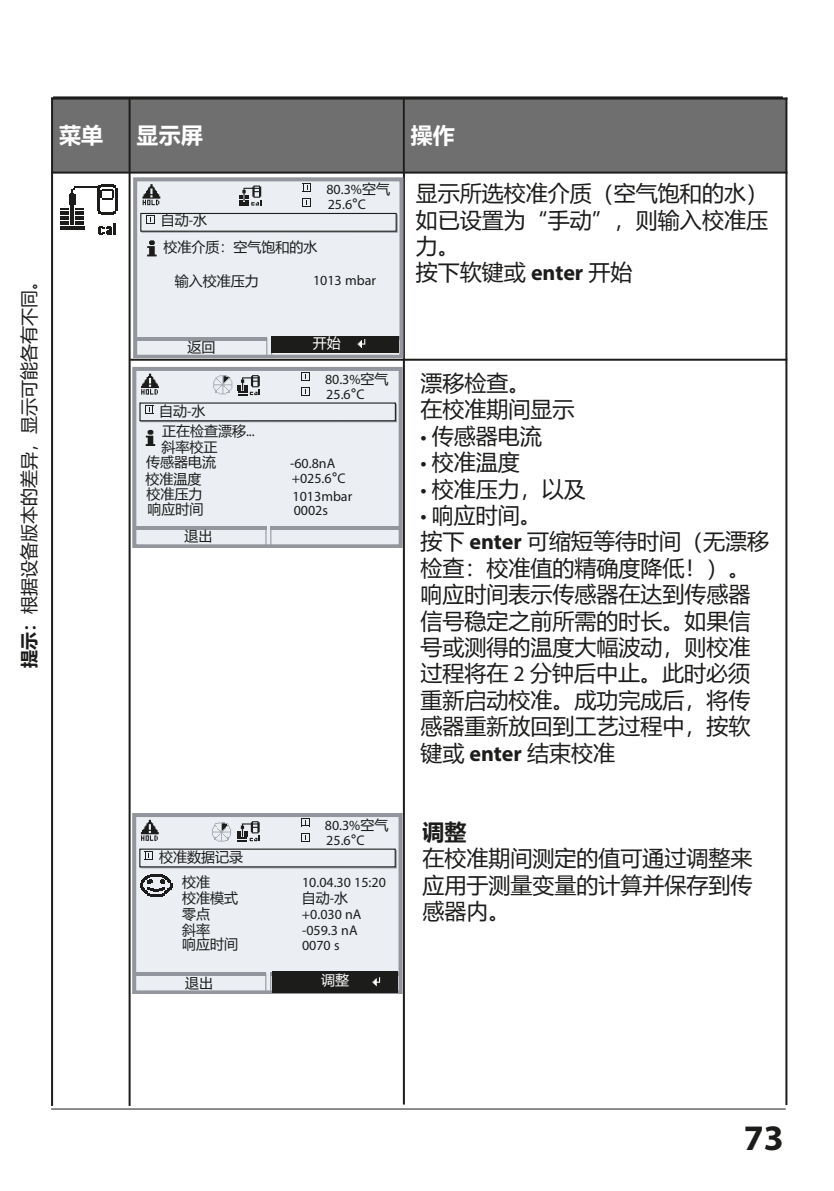
<style>
.page{position:relative;width:834px;height:1191px;background:#fff}
.page>*{position:absolute;margin:0;border:0;box-sizing:border-box;transform-origin:0 0}
.t1{font:700 36px "Vgwqdp Myriad Pro";color:#1c1c1b}
.t2{font:22px/26.4px "Bxddbl Microsoft Ya Hei";color:#1c1c1b}
.Tabellentitel_negativ{font:700 22px "Fjthbp Microsoft Ya Hei";color:#fff}
.Normal_fett{font:700 22px "Fjthbp Microsoft Ya Hei";color:#1c1c1b}
.Minitext{font:18px "Bxddbl Microsoft Ya Hei";color:#1c1c1b}
.Display{font:14px "Wrgkly Myriad Pro";color:#1c1c1b}
.Display-2{font:14px "Bxddbl Microsoft Ya Hei";color:#1c1c1b}
.Display_negativ{font:14px "Bxddbl Microsoft Ya Hei";color:#fff}
.s1{font-family:"Fjthbp Microsoft Ya Hei";font-weight:700}
.s2{font-family:"Bxddbl Microsoft Ya Hei"}
.s3{font-family:"Wrgkly Myriad Pro"}
.s4{font-family:"Gpslhb Microsoft Ya Hei"}
.s5{font-family:"Vgwqdp Myriad Pro";font-weight:700}
</style>
<div class="page">
<hr style="left:51px;top:1108px;width:734px;height:1px;background:#1c1c1b">
<hr style="left:53px;top:96px;width:729px;height:2px;background:#1c1c1b">
<div style="left:53px;top:99px;width:77px;height:73px;background:#6f6f6f"></div>
<div style="left:131px;top:99px;width:272px;height:73px;background:#6f6f6f"></div>
<div style="left:405px;top:99px;width:380px;height:73px;background:#6f6f6f"></div>
<div style="left:69px;top:194px;width:6px;height:11px;background:#1c1c1b"></div>
<hr style="left:70px;top:204px;width:4px;height:21px;background:#1c1c1b">
<svg style="left:60px;top:208px;width:24px;height:22px"></svg>
<svg style="left:70px;top:184px;width:46px;height:15px"></svg>
<hr style="left:115px;top:188px;width:2px;height:23px;background:#1c1c1b">
<svg style="left:98px;top:211px;width:18px;height:4px"></svg>
<hr style="left:97px;top:188px;width:2px;height:23px;background:#1c1c1b">
<svg style="left:98px;top:224px;width:18px;height:11px"></svg>
<hr style="left:51px;top:98px;width:2px;height:1008px;background:#1c1c1b">
<hr style="left:129px;top:98px;width:2px;height:1008px;background:#1c1c1b">
<hr style="left:403px;top:97px;width:2px;height:1007px;background:#1c1c1b">
<hr style="left:785px;top:98px;width:2px;height:1007px;background:#1c1c1b">
<hr style="left:51px;top:98px;width:736px;height:2px;background:#1c1c1b">
<hr style="left:51px;top:172px;width:736px;height:2px;background:#1c1c1b">
<hr style="left:130px;top:359px;width:657px;height:2px;background:#1c1c1b">
<div style="left:135px;top:179px;width:266px;height:178px;background:#ebeff4"></div>
<div style="left:133px;top:177px;width:270px;height:181px;border:4px solid #93979d"></div>
<hr style="left:135px;top:337px;width:132px;height:3px;background:#93979d">
<svg style="left:142px;top:184px;width:18px;height:21px"></svg>
<svg style="left:302px;top:198px;width:9px;height:9px"></svg>
<svg style="left:239px;top:185px;width:22px;height:20px"></svg>
<svg style="left:303px;top:183px;width:8px;height:9px"></svg>
<svg style="left:140px;top:213px;width:262px;height:145px"></svg>
<div style="left:134px;top:369px;width:266px;height:177px;background:#ebeff4"></div>
<div style="left:132px;top:367px;width:270px;height:180px;border:4px solid #93979d"></div>
<hr style="left:134px;top:526px;width:132px;height:4px;background:#93979d">
<svg style="left:141px;top:373px;width:18px;height:21px"></svg>
<svg style="left:301px;top:387px;width:9px;height:9px"></svg>
<svg style="left:301px;top:372px;width:9px;height:9px"></svg>
<svg style="left:139px;top:403px;width:262px;height:144px"></svg>
<svg style="left:213px;top:375px;width:47px;height:20px"></svg>
<div style="left:134px;top:815px;width:266px;height:177px;background:#ebeff4"></div>
<div style="left:132px;top:813px;width:270px;height:180px;border:4px solid #93979d"></div>
<hr style="left:134px;top:972px;width:132px;height:4px;background:#93979d">
<svg style="left:141px;top:820px;width:18px;height:21px"></svg>
<svg style="left:301px;top:833px;width:9px;height:9px"></svg>
<svg style="left:237px;top:821px;width:22px;height:20px"></svg>
<svg style="left:301px;top:817px;width:9px;height:9px"></svg>
<svg style="left:212px;top:822px;width:19px;height:19px"></svg>
<svg style="left:139px;top:848px;width:262px;height:145px"></svg>
<p class="Minitext" style="left:17px;top:668px;width:397px;rotate:-90deg"><span class="s1">提示：</span>根据设备版本的差异，显示可能各有不同。</p>
<p class="Tabellentitel_negativ" style="left:59px;top:120px;width:45px">菜单</p>
<p class="Tabellentitel_negativ" style="left:137px;top:120px;width:68px">显示屏</p>
<p class="Tabellentitel_negativ" style="left:411px;top:120px;width:45px">操作</p>
<p class="Display" style="left:326px;top:181px;width:65px">80.3%<span class="s2">空气</span></p>
<p class="Display-2" style="left:161px;top:210px;width:48px">自动<span class="s3">-</span>水</p>
<p class="Display-2" style="left:163px;top:237px;width:155px">校准介质：空气饱和的水</p>
<p class="Display" style="left:328px;top:196px;width:40px">25.6<span class="s4">°</span>C</p>
<p class="Display-2" style="left:175px;top:272px;width:85px">输入校准压力</p>
<p class="Display" style="left:313px;top:272px;width:64px">1013 mbar</p>
<p class="Display-2" style="left:187px;top:337px;width:29px">返回</p>
<p class="Display-2" style="left:159px;top:401px;width:48px">自动<span class="s3">-</span>水</p>
<p class="Display-2" style="left:162px;top:422px;width:94px">正在检查漂移<span class="s3">...</span></p>
<p class="Display-2" style="left:161px;top:438px;width:57px">斜率校正</p>
<p class="Display-2" style="left:146px;top:452px;width:71px">传感器电流</p>
<p class="Display_negativ" style="left:313px;top:334px;width:29px">开始</p>
<p class="Display" style="left:325px;top:370px;width:65px">80.3%<span class="s2">空气</span></p>
<p class="Display" style="left:326px;top:385px;width:40px">25.6<span class="s4">°</span>C</p>
<p class="Display" style="left:290px;top:455px;width:47px">-60.8nA</p>
<p class="Display-2" style="left:145px;top:469px;width:57px">校准温度</p>
<p class="Display" style="left:292px;top:470px;width:55px">+025.6<span class="s4">°</span>C</p>
<p class="Display-2" style="left:146px;top:485px;width:57px">校准压力</p>
<p class="Display" style="left:292px;top:487px;width:61px">1013mbar</p>
<p class="Display-2" style="left:148px;top:499px;width:57px">响应时间</p>
<p class="Display" style="left:294px;top:502px;width:36px">0002s</p>
<p class="Display-2" style="left:184px;top:526px;width:29px">退出</p>
<p class="t2" style="left:415px;top:179px;width:353px">显示所选校准介质（空气饱和的水）</p>
<p class="t2" style="left:415px;top:206px;width:353px">如已设置为“手动”，则输入校准压力。</p>
<p class="t2" style="left:415px;top:259px;width:218px">按下软键或 <span class="s5">enter</span> 开始</p>
<p class="t2" style="left:420px;top:369px;width:111px">漂移检查。</p>
<p class="t2" style="left:420px;top:395px;width:155px">在校准期间显示</p>
<p class="t2" style="left:420px;top:422px;width:123px"><span class="s3">•</span> 传感器电流</p>
<p class="t2" style="left:420px;top:448px;width:101px"><span class="s3">•</span> 校准温度</p>
<p class="t2" style="left:420px;top:475px;width:167px"><span class="s3">•</span> 校准压力，以及</p>
<p class="t2" style="left:420px;top:501px;width:123px"><span class="s3">•</span> 响应时间。</p>
<p class="t2" style="left:420px;top:527px;width:350px">按下 <span class="s5">enter</span> 可缩短等待时间（无漂移检查：校准值的精确度降低！）。响应时间表示传感器在达到传感器信号稳定之前所需的时长。如果信号或测得的温度大幅波动，则校准过程将在 <span class="s3">2</span> 分钟后中止。此时必须重新启动校准。成功完成后，将传感器重新放回到工艺过程中，按软键或 <span class="s5">enter</span> 结束校准</p>
<p class="Display" style="left:325px;top:816px;width:65px">80.3%<span class="s2">空气</span></p>
<p class="Display-2" style="left:159px;top:847px;width:85px">校准数据记录</p>
<p class="Display-2" style="left:182px;top:888px;width:57px">校准模式</p>
<p class="Display-2" style="left:182px;top:872px;width:29px">校准</p>
<p class="Display-2" style="left:182px;top:904px;width:29px">零点</p>
<p class="Display-2" style="left:182px;top:920px;width:29px">斜率</p>
<p class="Display-2" style="left:182px;top:935px;width:57px">响应时间</p>
<p class="Display" style="left:326px;top:832px;width:40px">25.6<span class="s4">°</span>C</p>
<p class="Display" style="left:302px;top:873px;width:85px">10.04.30 15:20</p>
<p class="Display" style="left:302px;top:905px;width:61px">+0.030 nA</p>
<p class="Display-2" style="left:302px;top:888px;width:48px">自动<span class="s3">-</span>水</p>
<p class="Display" style="left:302px;top:921px;width:57px">-059.3 nA</p>
<p class="Display" style="left:302px;top:936px;width:39px">0070 s</p>
<p class="Display-2" style="left:185px;top:973px;width:29px">退出</p>
<p class="Display_negativ" style="left:321px;top:971px;width:29px">调整</p>
<p class="Normal_fett" style="left:422px;top:816px;width:45px">调整</p>
<p class="t2" style="left:422px;top:844px;width:332px;text-align:justify">在校准期间测定的值可通过调整来应用于测量变量的计算并保存到传感器内。</p>
<h1 class="t1" style="left:743px;top:1114px;width:41px">73</h1>
</div>
